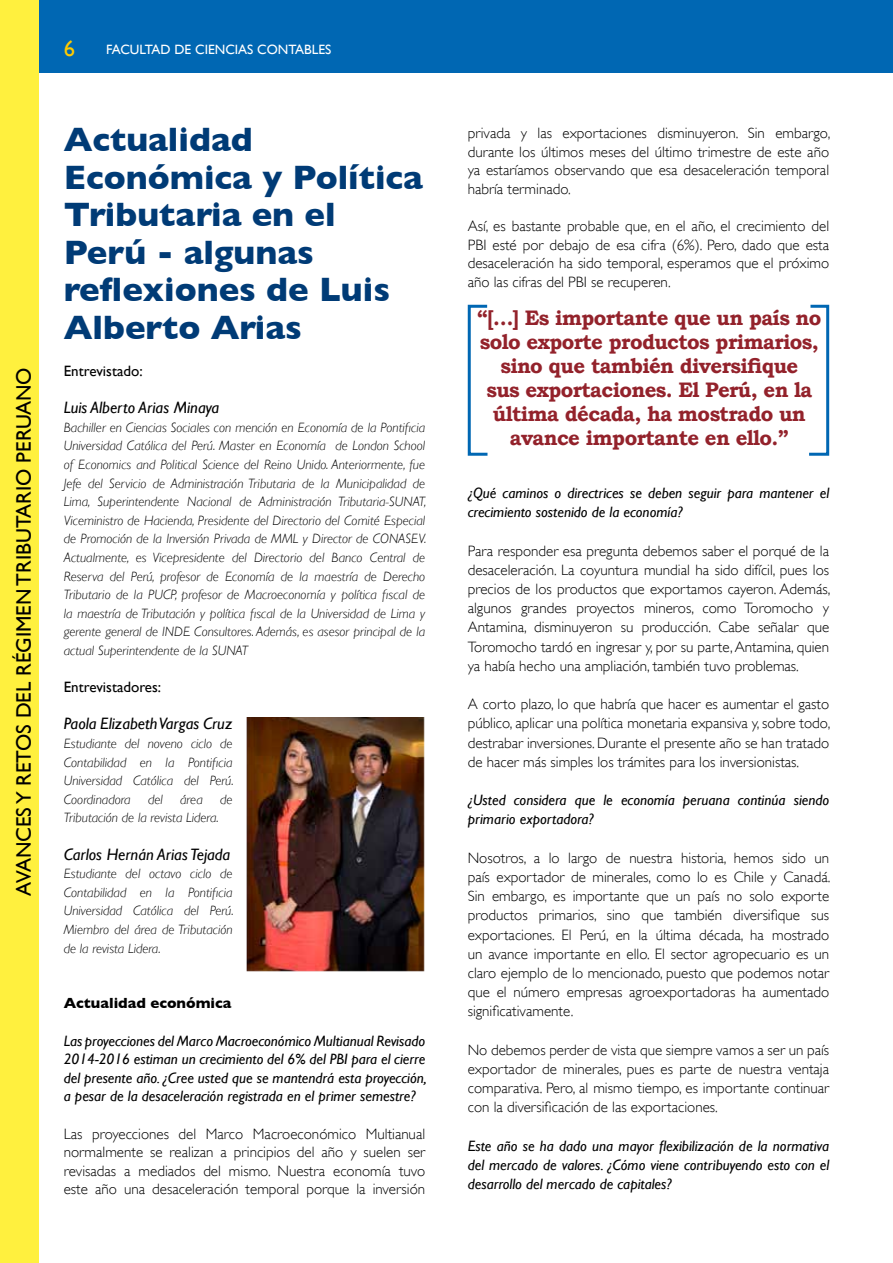
<style>
.page{position:relative;width:893px;height:1263px;background:#fff}
.page>*{position:absolute;margin:0;border:0;box-sizing:border-box;transform-origin:0 0}
.t1{font:700 34.5px/37.5px "Gill Sans";color:#003b76}
.t2{font:22.5px "Gill Sans";color:#ffcb00}
.t3{font:700 21px/24px "Bookman Old Style";letter-spacing:-.03em;color:#93222b;text-align:center}
.t4{font:21px "Gill Sans";color:#000}
.t5{font:italic 16.5px "Gill Sans";color:#000}
.t6{font:300 15px/19.2px "Gill Sans";color:#000;text-align:justify}
.t7{font:italic 15px/19.2px "Gill Sans";color:#000;text-align:justify}
.t8{font:15px "Gill Sans";color:#000}
.t9{font:700 15px "Gill Sans";color:#000}
.t10{font:italic 300 13.5px/18.6px "Gill Sans";color:#000;text-align:justify}
.t11{font:13.5px "Gill Sans";color:#fff}
</style>
<div class="page">
<div style="left:0;top:0;width:893px;height:72px;background:#0067b3"></div>
<div style="left:468px;top:305px;width:21px;height:151px;border:3px solid #0067b3"></div>
<svg style="left:809px;top:304px;width:21px;height:152px"></svg>
<div style="left:0;top:0;width:39px;height:1263px;background:#fff03e"></div>
<img style="left:246px;top:717px;width:179px;height:255px">
<h3 class="t4" style="left:11px;top:896px;width:530px;rotate:-90deg">AVANCES Y RETOS DEL RÉGIMEN TRIBUTARIO PERUANO</h3>
<h2 class="t2" style="left:64px;top:35px;width:13px">6</h2>
<p class="t11" style="left:106px;top:41px;width:227px">FACULTAD DE CIENCIAS CONTABLES</p>
<h1 class="t1" style="left:64px;top:121px;width:361px">Actualidad<br>Económica y Política<br>Tributaria en el<br>Perú - algunas reflexiones de Luis<br>Alberto Arias</h1>
<p class="t8" style="left:64px;top:362px;width:80px">Entrevistado:</p>
<p class="t5" style="left:64px;top:398px;width:157px">Luis Alberto Arias Minaya</p>
<p class="t10" style="left:64px;top:418px;width:364px">Bachiller en Ciencias Sociales con mención en Economía de la Pontificia Universidad Católica del Perú. Master en Economía de London School of Economics and Political Science del Reino Unido. Anteriormente, fue Jefe del Servicio de Administración Tributaria de la Municipalidad de Lima, Superintendente Nacional de Administración Tributaria-SUNAT, Viceministro de Hacienda, Presidente del Directorio del Comité Especial de Promoción de la Inversión Privada de MML y Director de CONASEV.<br>Actualmente, es Vicepresidente del Directorio del Banco Central de Reserva del Perú, profesor de Economía de la maestría de Derecho Tributario de la PUCP, profesor de Macroeconomía y política fiscal de la maestría de Tributación y política fiscal de la Universidad de Lima y gerente general de INDE Consultores. Además, es asesor principal de la actual Superintendente de la SUNAT</p>
<p class="t8" style="left:64px;top:678px;width:99px">Entrevistadores:</p>
<p class="t5" style="left:64px;top:714px;width:170px">Paola Elizabeth Vargas Cruz</p>
<p class="t10" style="left:64px;top:734px;width:171px">Estudiante del noveno ciclo de Contabilidad en la Pontificia Universidad Católica del Perú.<br>Coordinadora</p>
<p class="t10" style="left:148px;top:790px;width:16px">del</p>
<p class="t10" style="left:180px;top:790px;width:24px">área</p>
<p class="t10" style="left:220px;top:790px;width:14px">de</p>
<p class="t10" style="left:64px;top:809px;width:156px">Tributación de la revista Lidera.</p>
<p class="t5" style="left:64px;top:845px;width:168px">Carlos Hernán Arias Tejada</p>
<p class="t10" style="left:64px;top:864px;width:171px">Estudiante del octavo ciclo de Contabilidad en la Pontificia Universidad Católica del Perú.<br>Miembro del área de Tributación de la revista Lidera.</p>
<p class="t9" style="left:64px;top:994px;width:169px">Actualidad económica</p>
<p class="t7" style="left:64px;top:1031px;width:364px;line-height:18.6px">Las proyecciones del Marco Macroeconómico Multianual Revisado 2014-2016 estiman un crecimiento del 6% del PBI para el cierre del presente año. ¿Cree usted que se mantendrá esta proyección, a pesar de la desaceleración registrada en el primer semestre?</p>
<p class="t6" style="left:64px;top:1124px;width:363px;line-height:18.6px">Las proyecciones del Marco Macroeconómico Multianual normalmente se realizan a principios del año y suelen ser revisadas a mediados del mismo. Nuestra economía tuvo este año una desaceleración temporal porque la inversión</p>
<p class="t6" style="left:468px;top:124px;width:364px;line-height:18.6px">privada y las exportaciones disminuyeron. Sin embargo, durante los últimos meses del último trimestre de este año ya estaríamos observando que esa desaceleración temporal habría terminado.</p>
<p class="t6" style="left:468px;top:217px;width:363px;line-height:18.6px">Así, es bastante probable que, en el año, el crecimiento del PBI esté por debajo de esa cifra (6%). Pero, dado que esta desaceleración ha sido temporal, esperamos que el próximo año las cifras del PBI se recuperen.</p>
<h3 class="t3" style="left:477px;top:306px;width:346px">“[…] Es importante que un país no solo exporte productos primarios, sino que también diversifique<br>sus exportaciones. El Perú, en la última década, ha mostrado un avance importante en ello.”</h3>
<p class="t7" style="left:468px;top:483px;width:363px">¿Qué caminos o directrices se deben seguir para mantener el crecimiento sostenido de la economía?</p>
<p class="t6" style="left:468px;top:541px;width:364px">Para responder esa pregunta debemos saber el porqué de la desaceleración. La coyuntura mundial ha sido difícil, pues los precios de los productos que exportamos cayeron. Además, algunos grandes proyectos mineros, como Toromocho y Antamina, disminuyeron su producción. Cabe señalar que Toromocho tardó en ingresar y, por su parte, Antamina, quien ya había hecho una ampliación, también tuvo problemas.</p>
<p class="t6" style="left:468px;top:695px;width:364px">A corto plazo, lo que habría que hacer es aumentar el gasto público, aplicar una política monetaria expansiva y, sobre todo, destrabar inversiones. Durante el presente año se han tratado de hacer más simples los trámites para los inversionistas.</p>
<p class="t7" style="left:468px;top:790px;width:363px">¿Usted considera que le economía peruana continúa siendo primario exportadora?</p>
<p class="t6" style="left:468px;top:848px;width:364px">Nosotros, a lo largo de nuestra historia, hemos sido un país exportador de minerales, como lo es Chile y Canadá.<br>Sin embargo, es importante que un país no solo exporte productos primarios, sino que también diversifique sus exportaciones. El Perú, en la última década, ha mostrado un avance importante en ello. El sector agropecuario es un claro ejemplo de lo mencionado, puesto que podemos notar que el número empresas agroexportadoras ha aumentado significativamente.</p>
<p class="t6" style="left:468px;top:1040px;width:363px">No debemos perder de vista que siempre vamos a ser un país exportador de minerales, pues es parte de nuestra ventaja comparativa. Pero, al mismo tiempo, es importante continuar con la diversificación de las exportaciones.</p>
<p class="t7" style="left:468px;top:1136px;width:363px">Este año se ha dado una mayor flexibilización de la normativa del mercado de valores. ¿Cómo viene contribuyendo esto con el desarrollo del mercado de capitales?</p>
</div>
